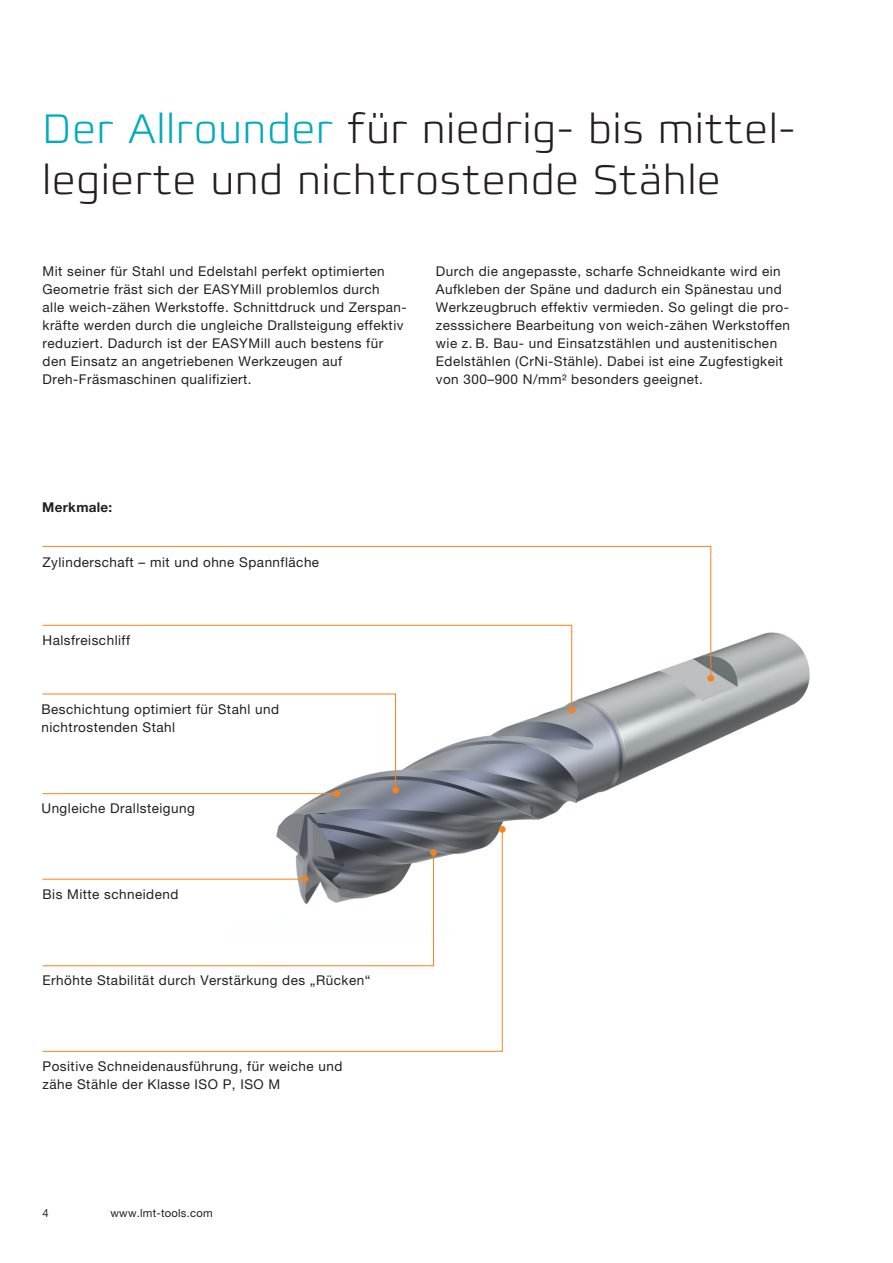
<style>
.page{position:relative;width:893px;height:1263px;background:#fff}
.page>*{position:absolute;margin:0;border:0;box-sizing:border-box;transform-origin:0 0}
.t1{font:200 42px/50.4px "Francker Std";letter-spacing:.025em;color:#231f20}
.t2{font:13.5px/18px "Helvetica Neue LT Pro";letter-spacing:.035em;color:#231f20}
.t3{font:700 13.5px "Helvetica Neue LT Pro";letter-spacing:.02em;color:#231f20}
.t4{font:11.25px "Helvetica Neue LT Pro";letter-spacing:.02em;color:#231f20}
.s1{color:#00abbc}
</style>
<div class="page">
<img style="left:229px;top:586px;width:581px;height:247px">
<svg style="left:229px;top:711px;width:167px;height:80px"></svg>
<div style="left:392px;top:786px;width:7px;height:7px;background:#f5821f;border-radius:50%"></div>
<svg style="left:42px;top:679px;width:530px;height:32px"></svg>
<div style="left:568px;top:707px;width:7px;height:6px;background:#f5821f;border-radius:50%"></div>
<svg style="left:42px;top:546px;width:669px;height:133px"></svg>
<div style="left:707px;top:675px;width:7px;height:7px;background:#f5821f;border-radius:50%"></div>
<hr style="left:42px;top:793px;width:295px;height:1px;background:#f5821f">
<div style="left:333px;top:790px;width:7px;height:7px;background:#f5821f;border-radius:50%"></div>
<svg style="left:42px;top:829px;width:461px;height:223px"></svg>
<div style="left:499px;top:826px;width:7px;height:7px;background:#f5821f;border-radius:50%"></div>
<h1 class="t1" style="left:43px;top:108px;width:755px"><span class="s1">Der Allrounder</span> für niedrig- bis mittel&shy;legierte und nichtrostende Stähle</h1>
<p class="t2" style="left:43px;top:263px;width:366px">Mit seiner für Stahl und Edelstahl perfekt optimierten Geometrie fräst sich der EASYMill problemlos durch<br>alle weich-zähen Werkstoffe. Schnittdruck und Zerspan&shy;kräfte werden durch die ungleiche Drallsteigung effektiv reduziert. Dadurch ist der EASYMill auch bestens für den Einsatz an angetriebenen Werkzeugen auf Dreh-Fräsmaschinen qualifiziert.</p>
<p class="t2" style="left:436px;top:263px;width:356px">Durch die angepasste, scharfe Schneidkante wird ein Aufkleben der Späne und dadurch ein Spänestau und Werkzeugbruch effektiv vermieden. So gelingt die pro&shy;zesssichere Bearbeitung von weich-zähen Werkstoffen wie z. B. Bau- und Einsatzstählen und austenitischen Edelstählen (CrNi-Stähle). Dabei ist eine Zugfestigkeit von 300–900 N/mm² besonders geeignet.</p>
<p class="t3" style="left:42px;top:503px;width:71px">Merkmale:</p>
<p class="t2" style="left:42px;top:554px;width:278px">Zylinderschaft – mit und ohne Spannfläche</p>
<p class="t2" style="left:42px;top:632px;width:89px">Halsfreischliff</p>
<p class="t2" style="left:41px;top:701px;width:239px">Beschichtung optimiert für Stahl und nichtrostenden Stahl</p>
<p class="t2" style="left:41px;top:801px;width:155px">Ungleiche Drallsteigung</p>
<p class="t2" style="left:42px;top:886px;width:138px">Bis Mitte schneidend</p>
<p class="t2" style="left:42px;top:973px;width:329px">Erhöhte Stabilität durch Verstärkung des „Rücken“</p>
<p class="t2" style="left:42px;top:1058px;width:301px">Positive Schneidenausführung, für weiche und zähe Stähle der Klasse ISO P, ISO M</p>
<p class="t4" style="left:43px;top:1209px;width:8px">4</p>
<p class="t4" style="left:111px;top:1209px;width:104px">www.lmt-tools.com</p>
</div>
